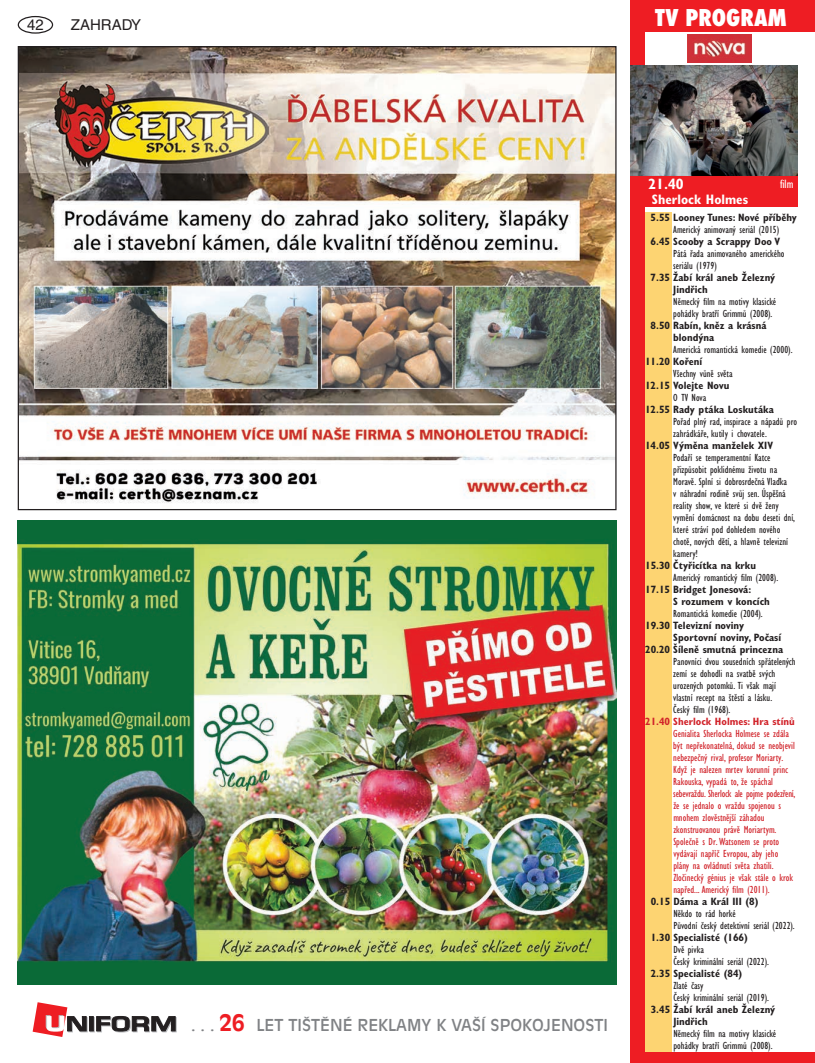
<style>
.page{position:relative;width:815px;height:1063px;background:#fff}
.page>*{position:absolute;margin:0;border:0;box-sizing:border-box;transform-origin:0 0}
.t1{font:800 condensed 22.5px "Futura";color:#fff}
.t2{font:16.25px "Antique Olive CE";color:#808285}
.t3{font:15px "Helvetica CE";color:#231f20}
.t4{font:700 condensed 15px "Gill Sans CE";color:#fff}
.t5{font:700 condensed 13.75px "Gill Sans CE";color:#fff}
.t6{font:condensed 12.5px "Gill Sans CE";color:#fff}
.t7{font:condensed 10.62px/12px "Gill Sans CE";color:#231f20}
.t8{font:condensed 10.62px/12px "Gill Sans CE";color:#d1232a}
.t9{font:700 condensed 10.62px/12px "Gill Sans CE";color:#231f20}
.t10{font:700 condensed 10.62px "Gill Sans CE";color:#d1232a}
.s1{font-weight:700;font-size:22.5px;color:#ee1d23}
</style>
<div class="page">
<div style="left:18px;top:16px;width:35px;height:18px;border:1px solid #231f20;border-radius:50%"></div>
<svg style="left:90px;top:1017px;width:5px;height:15px"></svg>
<svg style="left:89px;top:1016px;width:5px;height:15px"></svg>
<svg style="left:96px;top:1016px;width:81px;height:16px"></svg>
<svg style="left:33px;top:1002px;width:55px;height:35px"></svg>
<div style="left:631px;top:0;width:184px;height:32px;background:#ee1d23"></div>
<div style="left:631px;top:175px;width:166px;height:32px;background:#ee1d23"></div>
<img style="left:687px;top:34px;width:64px;height:29px">
<div style="left:631px;top:0;width:14px;height:1063px;background:#ee1d23"></div>
<div style="left:631px;top:1052px;width:184px;height:11px;background:#ee1d23"></div>
<div style="left:645px;top:213px;width:26px;height:839px;background:#fdd472"></div>
<img style="left:631px;top:66px;width:166px;height:109px">
<img style="left:18px;top:521px;width:599px;height:464px">
<img style="left:20px;top:48px;width:595px;height:455px">
<h3 class="t3" style="left:27px;top:16px;width:18px">42</h3>
<h3 class="t3" style="left:71px;top:16px;width:72px">ZAHRADY</h3>
<h1 class="t1" style="left:655px;top:2px;width:133px">TV PROGRAM</h1>
<h2 class="t2" style="left:191px;top:1016px;width:418px">. . . <span class="s1">26</span> LET TIŠTĚNÉ REKLAMY K VAŠÍ SPOKOJENOSTI</h2>
<h3 class="t4" style="left:648px;top:175px;width:37px">21.40</h3>
<p class="t5" style="left:652px;top:191px;width:98px">Sherlock Holmes</p>
<p class="t6" style="left:780px;top:176px;width:15px">film</p>
<p class="t9" style="left:651px;top:211px;width:148px">5.55 Looney Tunes: Nové příběhy</p>
<p class="t7" style="left:673px;top:223px;width:107px">Americký animovaný seriál (2015)</p>
<p class="t9" style="left:651px;top:235px;width:131px">6.45 Scooby a Scrappy Doo V</p>
<p class="t7" style="left:673px;top:247px;width:113px">Pátá řada animovaného amerického seriálu (1979)</p>
<p class="t9" style="left:673px;top:271px;width:103px;text-indent:-23px">7.35 Žabí král aneb Železný<br>Jindřich</p>
<p class="t7" style="left:673px;top:295px;width:104px">Německý film na motivy klasické pohádky bratří Grimmů (2008).</p>
<p class="t9" style="left:673px;top:319px;width:95px;text-indent:-23px">8.50 Rabín, kněz a krásná blondýna</p>
<p class="t7" style="left:673px;top:343px;width:121px">Americká romantická komedie (2000).</p>
<p class="t9" style="left:645px;top:355px;width:59px">11.20 Koření</p>
<p class="t7" style="left:673px;top:367px;width:61px">Všechny vůně světa</p>
<p class="t9" style="left:645px;top:379px;width:86px">12.15 Volejte Novu</p>
<p class="t7" style="left:673px;top:391px;width:34px">O TV Nova</p>
<p class="t9" style="left:645px;top:403px;width:130px">12.55 Rady ptáka Loskutáka</p>
<p class="t7" style="left:673px;top:415px;width:125px">Pořad plný rad, inspirace a nápadů pro zahrádkáře, kutily i chovatele.</p>
<p class="t9" style="left:645px;top:439px;width:130px">14.05 Výměna manželek XIV</p>
<p class="t7" style="left:673px;top:451px;width:123px">Podaří se temperamentní Katce přizpůsobit poklidnému životu na<br>Moravě. Splní si dobrosrdečná Vlaďka<br>v náhradní rodině svůj sen. Úspěšná reality show, ve které si dvě ženy vymění domácnost na dobu deseti dní, které stráví pod dohledem nového chotě, nových dětí, a hlavně televizní kamery!</p>
<p class="t9" style="left:645px;top:559px;width:112px">15.30 Čtyřicítka na krku</p>
<p class="t7" style="left:673px;top:571px;width:106px">Americký romantický film (2008).</p>
<p class="t9" style="left:673px;top:583px;width:98px;text-indent:-28px">17.15 Bridget Jonesová:<br>S rozumem v koncích</p>
<p class="t7" style="left:673px;top:607px;width:91px">Romantická komedie (2004).</p>
<p class="t9" style="left:645px;top:619px;width:100px">19.30 Televizní noviny</p>
<p class="t9" style="left:673px;top:631px;width:109px">Sportovní noviny, Počasí</p>
<p class="t9" style="left:645px;top:643px;width:139px">20.20 Šíleně smutná princezna</p>
<p class="t7" style="left:673px;top:655px;width:124px">Panovníci dvou sousedních spřátelených zemí se dohodli na svatbě svých urozených potomků. Ti však mají vlastní recept na štěstí a lásku.<br>Český film (1968).</p>
<p class="t10" style="left:645px;top:715px;width:151px">21.40 Sherlock Holmes: Hra stínů</p>
<p class="t8" style="left:673px;top:727px;width:124px">Genialita Sherlocka Holmese se zdála být nepřekonatelná, dokud se neobjevil nebezpečný rival, profesor Moriarty.<br>Když je nalezen mrtev korunní princ Rakouska, vypadá to, že spáchal sebevraždu. Sherlock ale pojme podezření, že se jednalo o vraždu spojenou s mnohem zlověstnější záhadou zkonstruovanou právě Moriartym.<br>Společně s Dr.Watsonem se proto vydávají napříč Evropou, aby jeho plány na ovládnutí světa zhatili.<br>Zločinecký génius je však stále o krok napřed... Americký film (2011).</p>
<p class="t9" style="left:651px;top:895px;width:109px">0.15 Dáma a Král III (8)</p>
<p class="t7" style="left:673px;top:907px;width:123px">Někdo to rád horké<br>Původní český detektivní seriál (2022).</p>
<p class="t9" style="left:651px;top:931px;width:99px">1.30 Specialisté (166)</p>
<p class="t7" style="left:673px;top:943px;width:97px">Dvě pivka<br>Český kriminální seriál (2022).</p>
<p class="t9" style="left:651px;top:967px;width:93px">2.35 Specialisté (84)</p>
<p class="t7" style="left:673px;top:979px;width:97px">Zlaté časy<br>Český kriminální seriál (2019).</p>
<p class="t9" style="left:673px;top:1003px;width:103px;text-indent:-23px">3.45 Žabí král aneb Železný<br>Jindřich</p>
<p class="t7" style="left:673px;top:1027px;width:104px">Německý film na motivy klasické pohádky bratří Grimmů (2008).</p>
</div>
